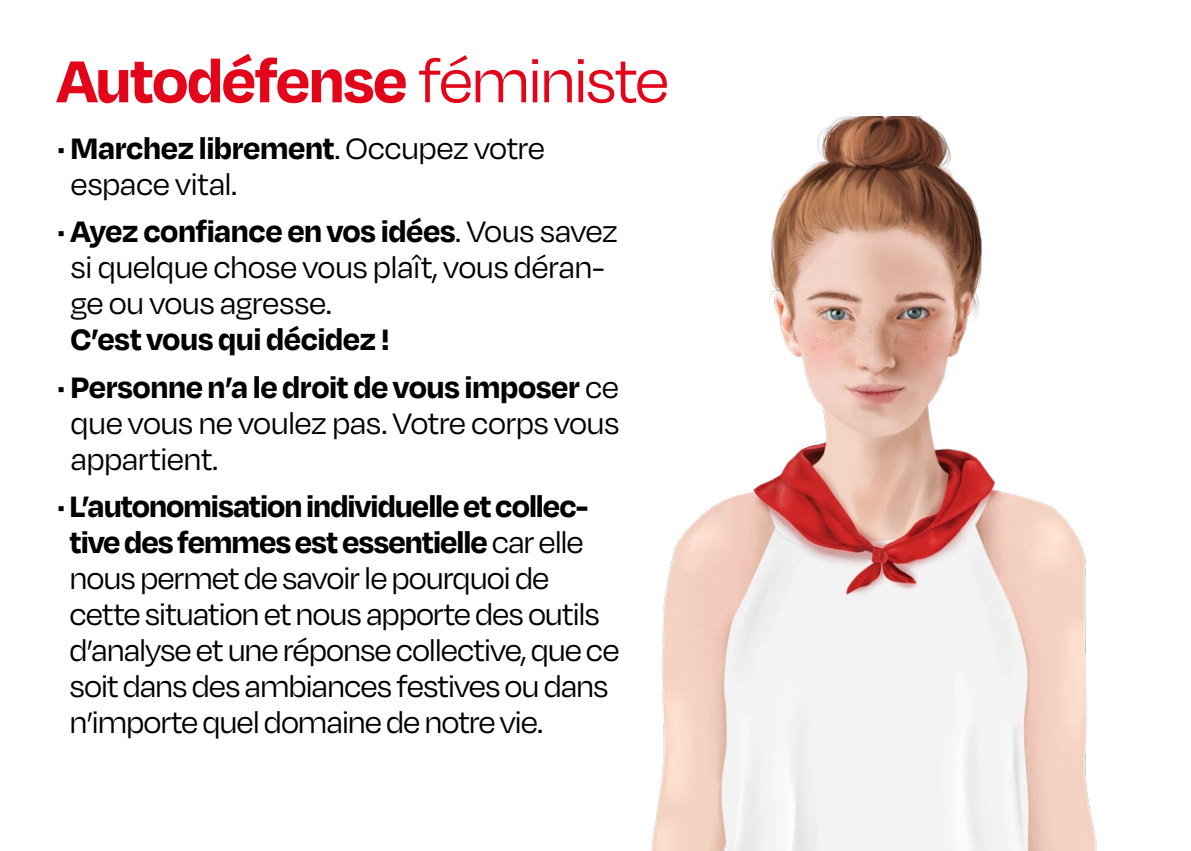
<style>
.page{position:relative;width:1191px;height:851px;background:#fff}
.page>*{position:absolute;margin:0;border:0;box-sizing:border-box;transform-origin:0 0}
.t1{font:700 68px "Degular";letter-spacing:-.025em;color:#e3061b}
.t2{font:34px/36px "Degular";letter-spacing:-.03em;color:#000}
.t3{font:700 34px "Degular";letter-spacing:-.015em;color:#000}
.s1{font-weight:400}
.s2{font-weight:700}
</style>
<div class="page">
<img style="left:651px;top:117px;width:446px;height:733px">
<h1 class="t1" style="left:57px;top:38px;width:614px">Autodéfense <span class="s1">féministe</span></h1>
<p class="t2" style="left:71px;top:129px;width:476px;text-indent:-14px">• <span class="s2">Marchez librement</span>. Occupez votre espace vital.</p>
<p class="t2" style="left:71px;top:212px;width:549px;text-indent:-14px">• <span class="s2">Ayez confiance en vos idées</span>. Vous savez si quelque chose vous plaît, vous déran&shy;ge ou vous agresse.</p>
<p class="t3" style="left:71px;top:318px;width:320px">C’est vous qui décidez !</p>
<p class="t2" style="left:71px;top:368px;width:550px;text-align:justify;text-indent:-14px">• <span class="s2">Personne n’a le droit de vous imposer</span> ce que vous ne voulez pas. Votre corps vous appartient.</p>
<p class="t2" style="left:70px;top:487px;width:551px;text-indent:-13px">• <span class="s2">L’autonomisation individuelle et collec&shy;tive des femmes est essentielle</span> car elle nous permet de savoir le pourquoi de cette situation et nous apporte des outils d’analyse et une réponse collective, que ce soit dans des ambiances festives ou dans n’importe quel domaine de notre vie.</p>
</div>
